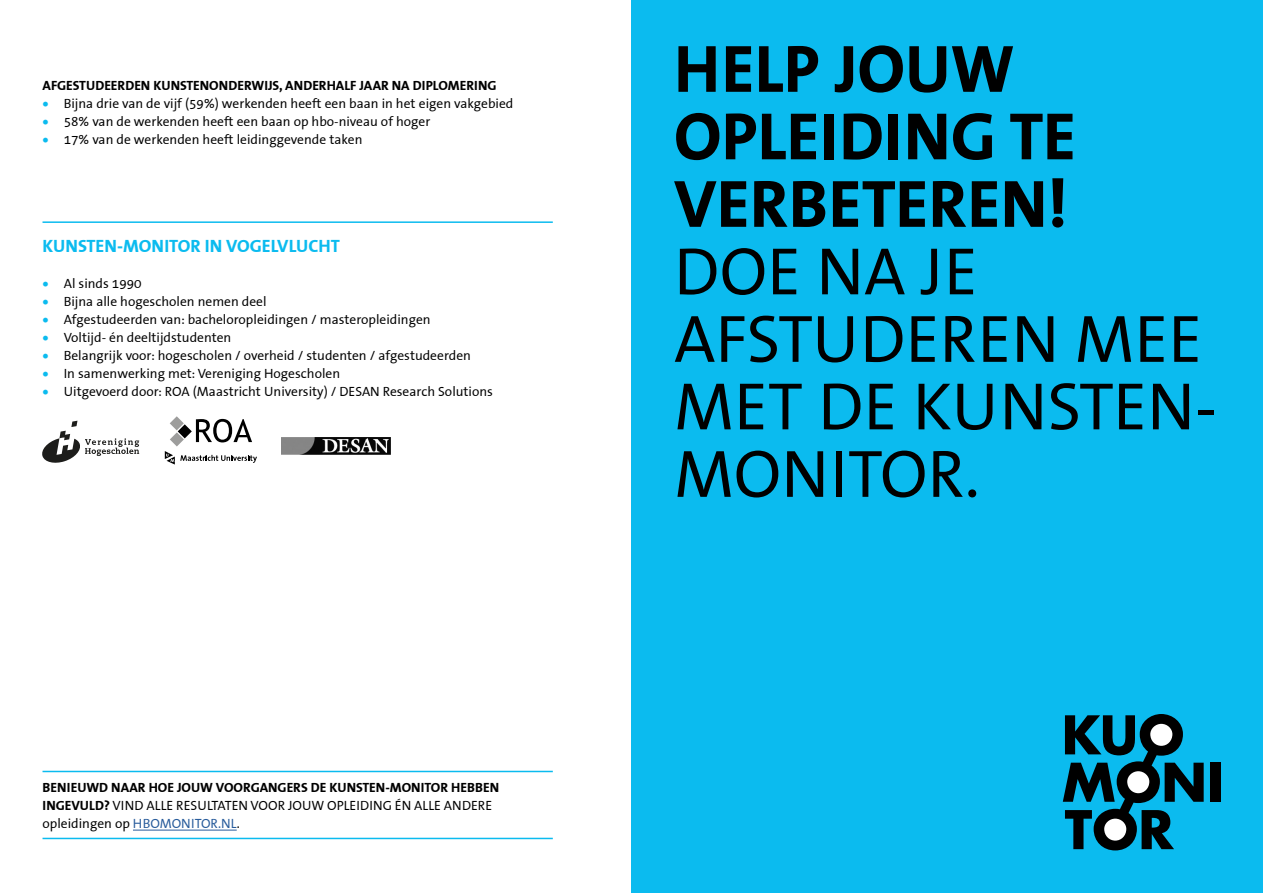
<style>
.page{position:relative;width:1263px;height:893px;background:#fff}
.page>*{position:absolute;margin:0;border:0;box-sizing:border-box;transform-origin:0 0}
.t1{font:67.5px/67.5px "The Sans Correspondence";color:#000}
.t2{font:700 67.5px/67.5px "The Sans Correspondence";color:#000}
.kop_1{font:700 18px "The Sans Correspondence";color:#0bbbef}
.bodytekst{font:13.5px "The Sans Correspondence";color:#000}
.kop_2{font:700 13.5px "The Sans Correspondence";color:#000}
.bodytekst-2{font:700 13.5px "The Sans Correspondence";color:#000}
.s1{color:#0bbbef}
.s2{font-weight:700}
.s3{color:#275b9b}
</style>
<div class="page">
<div style="left:631px;top:0;width:632px;height:893px;background:#0bbbef"></div>
<hr style="left:43px;top:221px;width:510px;height:2px;background:#0bbbef">
<div style="left:1210px;top:763px;width:10px;height:39px;background:#000"></div>
<svg style="left:1063px;top:714px;width:141px;height:136px"></svg>
<svg style="left:42px;top:421px;width:97px;height:42px"></svg>
<img style="left:281px;top:437px;width:110px;height:17px">
<hr style="left:133px;top:830px;width:104px;height:1px;background:#275b9b">
<hr style="left:43px;top:771px;width:510px;height:1px;background:#0bbbef">
<hr style="left:43px;top:838px;width:510px;height:1px;background:#0bbbef">
<svg style="left:165px;top:416px;width:92px;height:49px"></svg>
<p class="kop_2" style="left:43px;top:78px;width:455px">AFGESTUDEERDEN KUNSTENONDERWIJS, ANDERHALF JAAR NA DIPLOMERING</p>
<p class="bodytekst" style="left:43px;top:96px;width:472px"><span class="s1">•</span> Bijna drie van de vijf (59%) werkenden heeft een baan in het eigen vakgebied</p>
<p class="bodytekst" style="left:43px;top:114px;width:389px"><span class="s1">•</span> 58% van de werkenden heeft een baan op hbo-niveau of hoger</p>
<p class="bodytekst" style="left:43px;top:132px;width:321px"><span class="s1">•</span> 17% van de werkenden heeft leidinggevende taken</p>
<p class="kop_1" style="left:43px;top:236px;width:299px">KUNSTEN-MONITOR IN VOGELVLUCHT</p>
<p class="bodytekst" style="left:43px;top:276px;width:101px"><span class="s1">•</span> Al sinds 1990</p>
<p class="bodytekst" style="left:43px;top:294px;width:226px"><span class="s1">•</span> Bijna alle hogescholen nemen deel</p>
<p class="bodytekst" style="left:43px;top:312px;width:390px"><span class="s1">•</span> Afgestudeerden van: bacheloropleidingen / masteropleidingen</p>
<p class="bodytekst" style="left:43px;top:330px;width:190px"><span class="s1">•</span> Voltijd- én deeltijdstudenten</p>
<p class="bodytekst" style="left:43px;top:348px;width:430px"><span class="s1">•</span> Belangrijk voor: hogescholen / overheid / studenten / afgestudeerden</p>
<p class="bodytekst" style="left:43px;top:366px;width:299px"><span class="s1">•</span> In samenwerking met: Vereniging Hogescholen</p>
<p class="bodytekst" style="left:43px;top:384px;width:452px"><span class="s1">•</span> Uitgevoerd door: ROA (Maastricht University) / DESAN Research Solutions</p>
<p class="bodytekst-2" style="left:43px;top:780px;width:458px">BENIEUWD NAAR HOE JOUW VOORGANGERS DE KUNSTEN-MONITOR HEBBEN</p>
<p class="bodytekst" style="left:43px;top:798px;width:451px"><span class="s2">INGEVULD?</span> VIND ALLE RESULTATEN VOOR JOUW OPLEIDING ÉN ALLE ANDERE</p>
<p class="bodytekst" style="left:43px;top:816px;width:199px">opleidingen op <span class="s3">HBOMONITOR.NL</span>.</p>
<p class="t2" style="left:674px;top:37px;width:342px">HELP JOUW</p>
<p class="t2" style="left:674px;top:105px;width:404px">OPLEIDING TE<br>VERBETEREN!</p>
<p class="t1" style="left:674px;top:240px;width:305px">DOE NA JE</p>
<p class="t1" style="left:674px;top:307px;width:545px">AFSTUDEREN MEE<br>MET DE KUNSTEN-</p>
<p class="t1" style="left:674px;top:442px;width:307px">MONITOR.</p>
</div>
